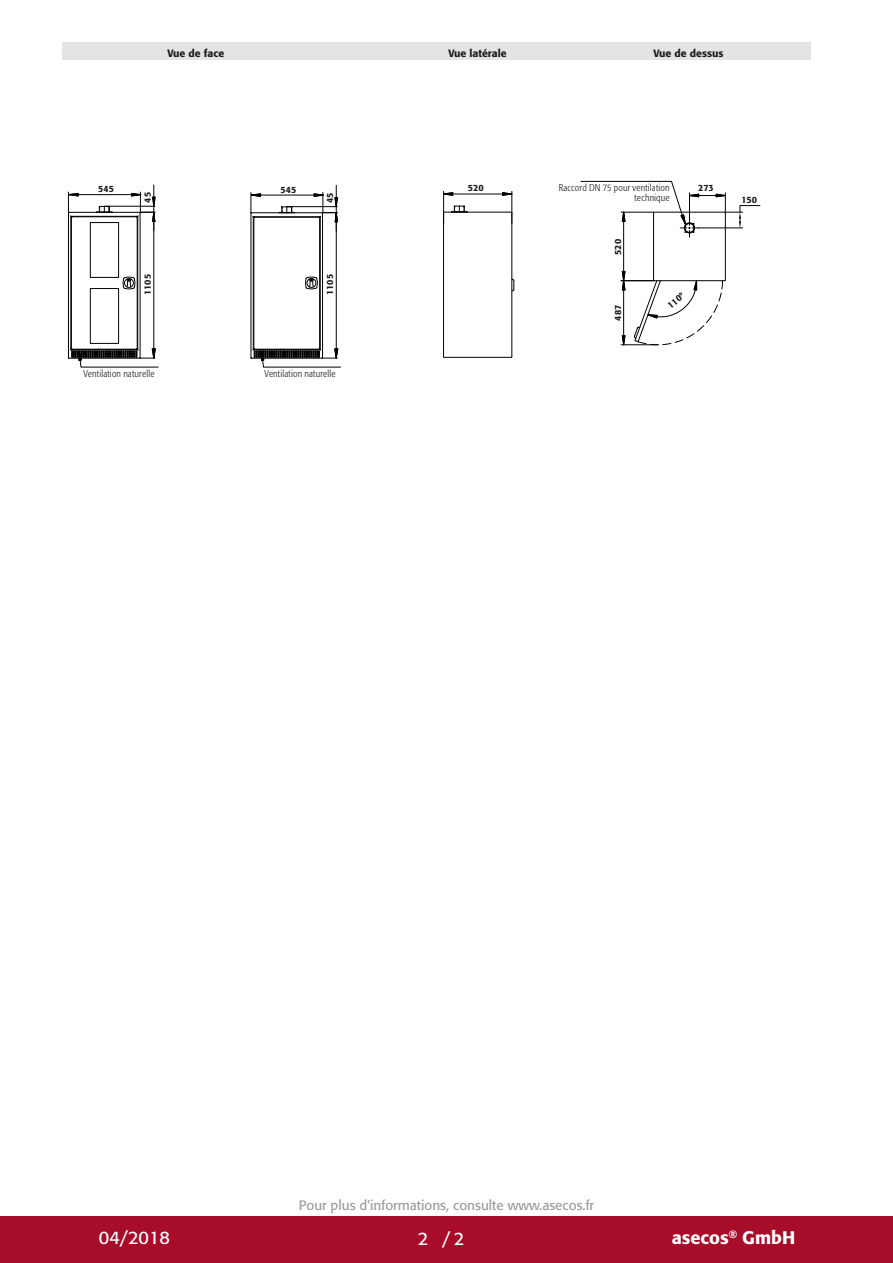
<style>
.page{position:relative;width:893px;height:1263px;background:#fff}
.page>*{position:absolute;margin:0;border:0;box-sizing:border-box;transform-origin:0 0}
.t1{font:500 18px "Formata Pro";color:#fff}
.t2{font:18px "Formata Pro";color:#fff}
.t3{font:13.5px "Formata Pro";color:#9d9d9d}
.t4{font:500 10.5px "Formata Pro";color:#1d1d1b}
.t5{font:300 condensed 9.75px/10.5px "Formata Pro";letter-spacing:.02em;color:#1d1d1b;text-align:right}
.t6{font:500 9px "Formata Pro";color:#1d1d1b}
</style>
<div class="page">
<div style="left:0;top:1216px;width:893px;height:47px;background:#a70c29"></div>
<div style="left:63px;top:43px;width:748px;height:17px;background:#e4e4e3"></div>
<hr style="left:443px;top:191px;width:1px;height:33px;background:#020204">
<hr style="left:512px;top:191px;width:1px;height:32px;background:#020204">
<svg style="left:443px;top:192px;width:70px;height:4px"></svg>
<svg style="left:443px;top:206px;width:72px;height:152px"></svg>
<svg style="left:67px;top:185px;width:92px;height:182px"></svg>
<div style="left:90px;top:222px;width:29px;height:56px;border:1px solid #020204"></div>
<div style="left:90px;top:288px;width:29px;height:56px;border:1px solid #020204"></div>
<svg style="left:250px;top:185px;width:91px;height:182px"></svg>
<svg style="left:580px;top:181px;width:180px;height:165px"></svg>
<p class="t4" style="left:168px;top:46px;width:58px">Vue de face</p>
<p class="t4" style="left:449px;top:46px;width:60px">Vue latérale</p>
<p class="t4" style="left:653px;top:46px;width:71px">Vue de dessus</p>
<p class="t6" style="left:98px;top:183px;width:17px">545</p>
<p class="t6" style="left:142px;top:203px;width:12px;rotate:-90deg">45</p>
<p class="t6" style="left:142px;top:295px;width:22px;rotate:-90deg">1105</p>
<p class="t6" style="left:281px;top:183px;width:17px">545</p>
<p class="t6" style="left:324px;top:203px;width:12px;rotate:-90deg">45</p>
<p class="t6" style="left:324px;top:295px;width:22px;rotate:-90deg">1105</p>
<p class="t5" style="left:83px;top:368px;width:72px">Ventilation naturelle</p>
<p class="t5" style="left:265px;top:368px;width:72px">Ventilation naturelle</p>
<p class="t6" style="left:468px;top:182px;width:17px">520</p>
<p class="t5" style="left:559px;top:182px;width:112px">Raccord DN 75 pour ventilation technique</p>
<p class="t6" style="left:612px;top:255px;width:17px;rotate:-90deg">520</p>
<p class="t6" style="left:612px;top:321px;width:17px;rotate:-90deg">487</p>
<p class="t6" style="left:665px;top:302px;width:20px;rotate:-40deg">110°</p>
<p class="t6" style="left:698px;top:182px;width:17px">273</p>
<p class="t6" style="left:741px;top:194px;width:17px">150</p>
<h2 class="t3" style="left:299px;top:1196px;width:297px">Pour plus d'informations, consulte www.asecos.fr</h2>
<h1 class="t2" style="left:99px;top:1225px;width:73px">04/2018</h1>
<h1 class="t2" style="left:418px;top:1227px;width:48px">2 /2</h1>
<h1 class="t1" style="left:672px;top:1225px;width:125px">asecos<sup>®</sup> GmbH</h1>
</div>
